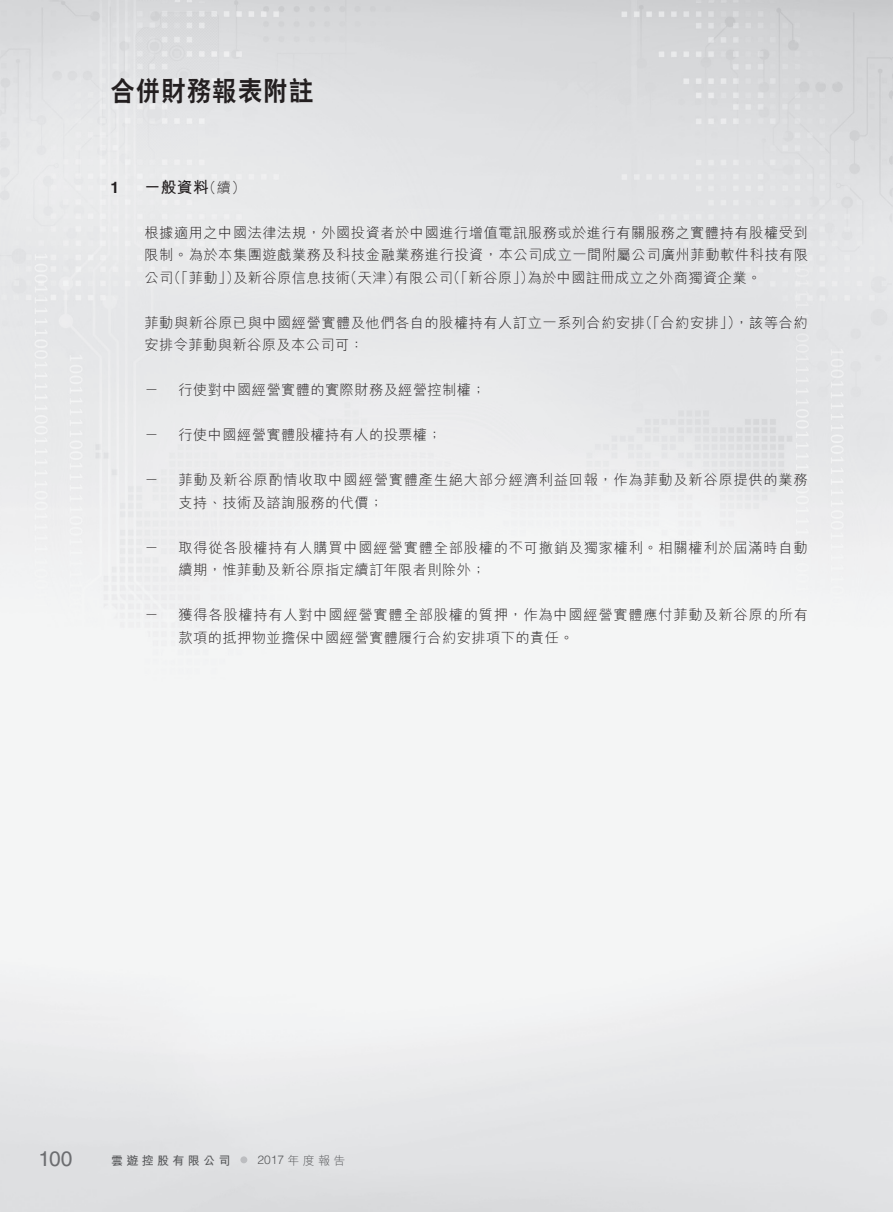
<style>
.page{position:relative;width:893px;height:1212px;background:#fff}
.page>*{position:absolute;margin:0;border:0;box-sizing:border-box;transform-origin:0 0}
.t1{font:27px "C Hei 2 HK Xbold E Ten B5 H";letter-spacing:.05em;color:#231f20;scale:.9 1}
.t2{font:21px "Helvetica LT Std";color:#6c6d70}
.t3{font:15.75px "M Hei HK Bold E Ten B5 H";color:#231f20}
.t4{font:700 15.75px "Helvetica LT Std";color:#231f20}
.t5{font:14.25px/22.5px "M Hei HK Light E Ten B5 H";letter-spacing:.035em;color:#231f20;text-align:justify}
.t6{font:14.25px/22.5px "M Hei HK Light E Ten B5 H";letter-spacing:.055em;color:#231f20}
.t7{font:12px "M Hei HK Bold E Ten B5 H";letter-spacing:.28em;color:#57585a}
.t8{font:300 12px "Helvetica LT Std";color:#57585a}
.s1{font-family:"M Hei HK Light E Ten B5 H";font-size:14.25px}
.s2{font-family:"M Hei HK Light E Ten B5 H";font-weight:400}
</style>
<div class="page">
<div style="left:240px;top:1156px;width:7px;height:7px;background:#bcbdc0;border-radius:50%"></div>
<h1 class="t1" style="left:110px;top:80px;width:227px">合併財務報表附註</h1>
<p class="t4" style="left:110px;top:178px;width:10px">1</p>
<p class="t3" style="left:145px;top:181px;width:103px">一般資料<span class="s1">（續）</span></p>
<p class="t5" style="left:145px;top:223px;width:665px">根據適用之中國法律法規，外國投資者於中國進行增值電訊服務或於進行有關服務之實體持有股權受到限制。為於本集團遊戲業務及科技金融業務進行投資，本公司成立一間附屬公司廣州菲動軟件科技有限公司（「菲動」）及新谷原信息技術（天津）有限公司（「新谷原」）為於中國註冊成立之外商獨資企業。</p>
<p class="t5" style="left:145px;top:313px;width:665px">菲動與新谷原已與中國經營實體及他們各自的股權持有人訂立一系列合約安排（「合約安排」），該等合約安排令菲動與新谷原及本公司可：</p>
<p class="t5" style="left:145px;top:381px;width:16px">－</p>
<p class="t5" style="left:179px;top:381px;width:309px">行使對中國經營實體的實際財務及經營控制權；</p>
<p class="t5" style="left:145px;top:426px;width:16px">－</p>
<p class="t5" style="left:179px;top:426px;width:265px">行使中國經營實體股權持有人的投票權；</p>
<p class="t5" style="left:145px;top:471px;width:16px">－</p>
<p class="t6" style="left:179px;top:471px;width:631px">菲動及新谷原酌情收取中國經營實體產生絕大部分經濟利益回報，作為菲動及新谷原提供的業務支持、技術及諮詢服務的代價；</p>
<p class="t5" style="left:145px;top:538px;width:16px">－</p>
<p class="t6" style="left:179px;top:538px;width:631px">取得從各股權持有人購買中國經營實體全部股權的不可撤銷及獨家權利。相關權利於屆滿時自動續期，惟菲動及新谷原指定續訂年限者則除外；</p>
<p class="t5" style="left:145px;top:606px;width:16px">－</p>
<p class="t6" style="left:179px;top:606px;width:631px">獲得各股權持有人對中國經營實體全部股權的質押，作為中國經營實體應付菲動及新谷原的所有款項的抵押物並擔保中國經營實體履行合約安排項下的責任。</p>
<h2 class="t2" style="left:39px;top:1151px;width:35px">100</h2>
<p class="t7" style="left:111px;top:1156px;width:121px">雲 遊控股有限公司</p>
<p class="t8" style="left:257px;top:1153px;width:90px">2017<span class="s2">年度報告</span></p>
</div>
